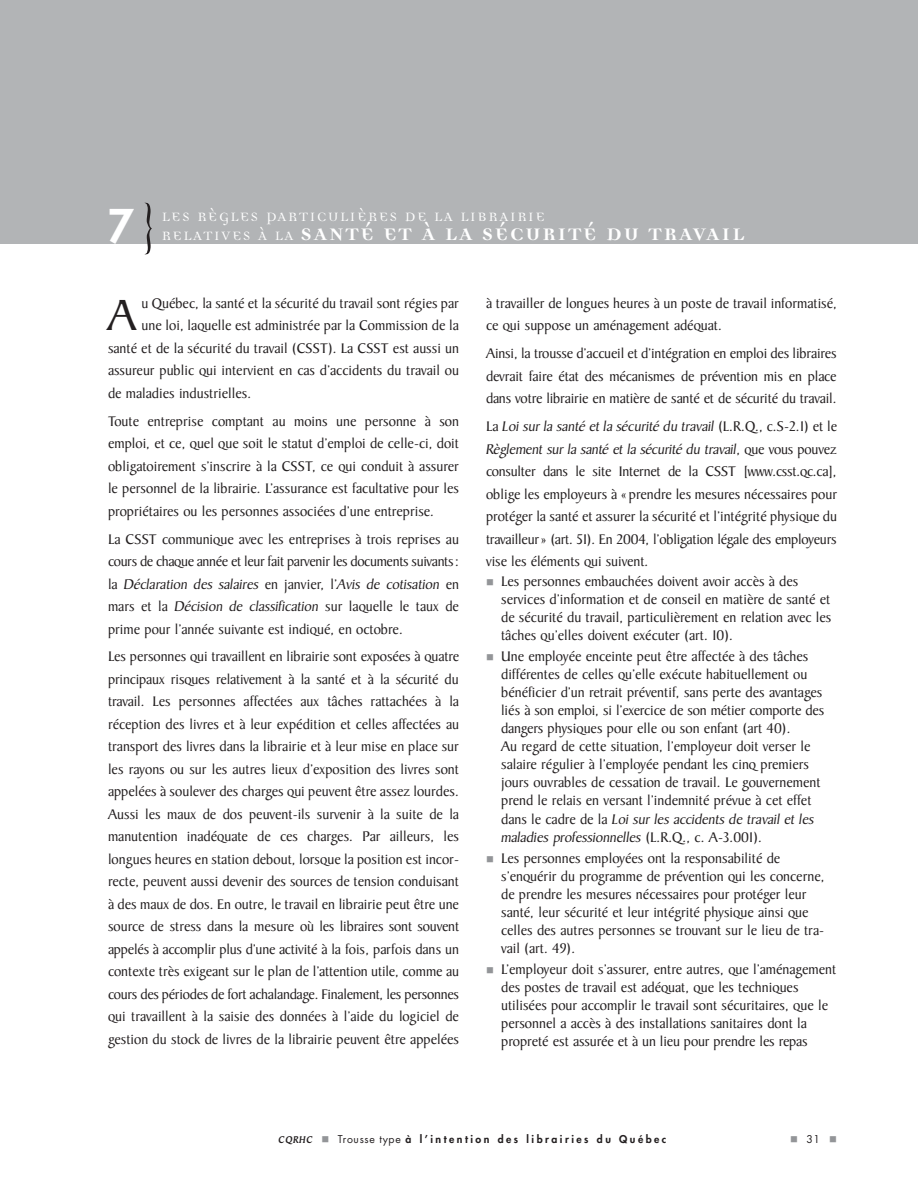
<style>
.page{position:relative;width:918px;height:1188px;background:#fff}
.page>*{position:absolute;margin:0;border:0;box-sizing:border-box;transform-origin:0 0}
.t1{font:47.1px "Baker Signet";color:#231f20}
.t2{font:800 45.3px "Futura";color:#fff}
.t3{font:700 27px "Democratica";letter-spacing:.055em;color:#fff}
.t4{font:19.5px "Democratica";letter-spacing:.06em;color:#fff}
.t5{font:15px/22.5px "Baker Signet";color:#231f20}
.t6{font:italic 15px/22.5px "Baker Signet BT";color:#231f20}
.t7{font:15px/22.5px "Baker Signet";letter-spacing:-.02em;color:#231f20}
.t8{font:800 10.5px "Futura";letter-spacing:.235em;color:#231f20}
.t9{font:italic 700 10.5px "Baker Signet BT";letter-spacing:.05em;color:#231f20}
.t10{font:10.5px "Futura";color:#231f20}
.s1{font-family:"Democratica";font-weight:400;font-size:52.5px;color:#231f20}
.s2{font-weight:400;font-size:19.5px}
.s3{font-family:"Baker Signet";font-style:normal}
.s4{font-family:"Baker Signet BT";font-style:italic}
.s5{font-weight:400}
</style>
<div class="page">
<div style="left:0;top:0;width:918px;height:243px;background:#b2b4b6"></div>
<h2 class="t2" style="left:108px;top:205px;width:46px">7<span class="s1">}</span></h2>
<h3 class="t4" style="left:162px;top:208px;width:385px">LES RÈGLES PARTICULIÈRES DE LA LIBRAIRIE</h3>
<h3 class="t3" style="left:162px;top:222px;width:584px"><span class="s2">RELATIVES À LA</span> SANTÉ ET À LA SÉCURITÉ DU TRAVAIL</h3>
<h1 class="t1" style="left:108px;top:297px;width:30px">A</h1>
<p class="t5" style="left:142px;top:293px;width:319px">u Québec, la santé et la sécurité du travail sont régies par</p>
<p class="t5" style="left:142px;top:316px;width:319px">une loi, laquelle est administrée par la Commission de la</p>
<p class="t5" style="left:108px;top:338px;width:353px">santé et de la sécurité du travail (CSST). La CSST est aussi un</p>
<p class="t5" style="left:108px;top:361px;width:353px">assureur public qui intervient en cas d’accidents du travail ou</p>
<p class="t5" style="left:108px;top:383px;width:145px">de maladies industrielles.</p>
<p class="t5" style="left:108px;top:411px;width:353px;text-align:justify">Toute entreprise comptant au moins une personne à son emploi, et ce, quel que soit le statut d’emploi de celle-ci, doit obligatoirement s’inscrire à la CSST, ce qui conduit à assurer le personnel de la librairie. L’assurance est facultative pour les propriétaires ou les personnes associées d’une entreprise.</p>
<p class="t7" style="left:108px;top:529px;width:353px">La CSST communique avec les entreprises à trois reprises au cours de chaque année et leur fait parvenir les documents suivants:</p>
<p class="t6" style="left:108px;top:574px;width:353px"><span class="s3">la</span> Déclaration des salaires <span class="s3">en janvier, l’</span>Avis de cotisation <span class="s3">en</span></p>
<p class="t5" style="left:108px;top:597px;width:353px">mars et la <span class="s4">Décision de classification</span> sur laquelle le taux de prime pour l’année suivante est indiqué, en octobre.</p>
<p class="t5" style="left:108px;top:647px;width:353px;text-align:justify">Les personnes qui travaillent en librairie sont exposées à quatre principaux risques relativement à la santé et à la sécurité du travail. Les personnes affectées aux tâches rattachées à la réception des livres et à leur expédition et celles affectées au transport des livres dans la librairie et à leur mise en place sur les rayons ou sur les autres lieux d’exposition des livres sont appelées à soulever des charges qui peuvent être assez lourdes.<br>Aussi les maux de dos peuvent-ils survenir à la suite de la manutention inadéquate de ces charges. Par ailleurs, les longues heures en station debout, lorsque la position est incor&shy;recte, peuvent aussi devenir des sources de tension conduisant à des maux de dos. En outre, le travail en librairie peut être une source de stress dans la mesure où les libraires sont souvent appelés à accomplir plus d’une activité à la fois, parfois dans un contexte très exigeant sur le plan de l’attention utile, comme au cours des périodes de fort achalandage. Finalement, les personnes qui travaillent à la saisie des données à l’aide du logiciel de gestion du stock de livres de la librairie peuvent être appelées</p>
<p class="t5" style="left:486px;top:293px;width:353px">à travailler de longues heures à un poste de travail informatisé, ce qui suppose un aménagement adéquat.</p>
<p class="t5" style="left:486px;top:344px;width:352px;text-align:justify">Ainsi, la trousse d’accueil et d’intégration en emploi des libraires devrait faire état des mécanismes de prévention mis en place dans votre librairie en matière de santé et de sécurité du travail.</p>
<p class="t6" style="left:486px;top:417px;width:353px"><span class="s3">La</span> Loi sur la santé et la sécurité du travail <span class="s3">(L.R.Q., c.S-2.1) et le<br></span>Règlement sur la santé et la sécurité du travail<span class="s3">, que vous pouvez</span></p>
<p class="t5" style="left:486px;top:462px;width:353px;text-align:justify">consulter dans le site Internet de la CSST [www.csst.qc.ca], oblige les employeurs à « prendre les mesures nécessaires pour protéger la santé et assurer la sécurité et l’intégrité physique du travailleur » (art. 51). En 2004, l’obligation légale des employeurs vise les éléments qui suivent.</p>
<p class="t5" style="left:501px;top:574px;width:332px;line-height:18px">Les personnes embauchées doivent avoir accès à des services d’information et de conseil en matière de santé et de sécurité du travail, particulièrement en relation avec les tâches qu’elles doivent exécuter (art. 10).</p>
<p class="t5" style="left:501px;top:649px;width:325px;line-height:18px">Une employée enceinte peut être affectée à des tâches différentes de celles qu’elle exécute habituellement ou bénéficier d’un retrait préventif, sans perte des avantages liés à son emploi, si l’exercice de son métier comporte des dangers physiques pour elle ou son enfant (art 40).<br>Au regard de cette situation, l’employeur doit verser le salaire régulier à l’employée pendant les cinq premiers jours ouvrables de cessation de travail. Le gouvernement prend le relais en versant l’indemnité prévue à cet effet</p>
<p class="t6" style="left:501px;top:812px;width:314px;line-height:18px"><span class="s3">dans le cadre de la</span> Loi sur les accidents de travail et les maladies professionnelles <span class="s3">(L.R.Q., c. A-3.001).</span></p>
<p class="t5" style="left:501px;top:850px;width:325px;line-height:18px">Les personnes employées ont la responsabilité de s’enquérir du programme de prévention qui les concerne, de prendre les mesures nécessaires pour protéger leur santé, leur sécurité et leur intégrité physique ainsi que celles des autres personnes se trouvant sur le lieu de tra&shy;vail (art. 49).</p>
<p class="t5" style="left:501px;top:962px;width:337px;line-height:18px">L’employeur doit s’assurer, entre autres, que l’aménagement des postes de travail est adéquat, que les techniques utilisées pour accomplir le travail sont sécuritaires, que le personnel a accès à des installations sanitaires dont la propreté est assurée et à un lieu pour prendre les repas</p>
<p class="t9" style="left:279px;top:1136px;width:35px">CQRHC</p>
<p class="t8" style="left:338px;top:1134px;width:330px"><span class="s5">Trousse type</span> à l’intention des librairies du Québec</p>
<p class="t10" style="left:807px;top:1134px;width:15px">31</p>
</div>
